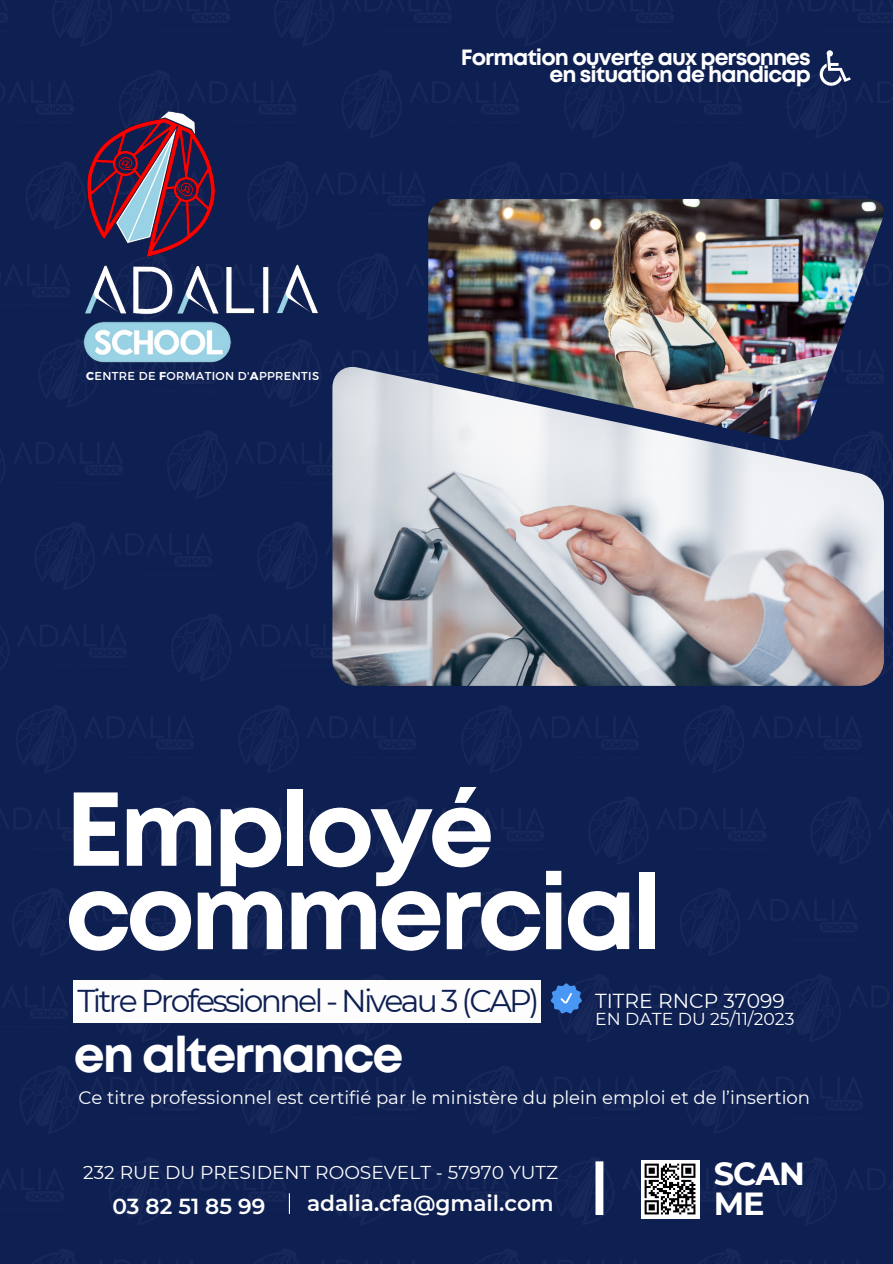
<style>
.page{position:relative;width:893px;height:1264px;background:#fff}
.page>*{position:absolute;margin:0;border:0;box-sizing:border-box;transform-origin:0 0}
.t1{font:700 104.7px/83.4px "Mont";letter-spacing:-.04em;color:#fff}
.t2{font:700 49.35px "Mont";letter-spacing:-.04em;color:#fff}
.t3{font:700 31.95px/30px "Montserrat";letter-spacing:-.03em;color:#fff}
.t4{font:31.5px "Montserrat";letter-spacing:-.085em;color:#0e1f52}
.t5{font:700 22.05px/16.8px "Mont";letter-spacing:-.04em;color:#fff;text-align:right}
.t6{font:600 21.75px "Montserrat";color:#fff}
.t7{font:20.25px "Montserrat";color:#fff}
.t8{font:18.6px "Montserrat";color:#fff}
.t9{font:18.15px "Montserrat";color:#fff}
.t10{font:17.25px "Montserrat";color:#fff}
.t11{font:11.55px "Montserrat";letter-spacing:.03em;color:#fff}
.s1{font-weight:700}
</style>
<div class="page">
<div style="left:0;top:0;width:892px;height:1263px;background:#0e1f52"></div>
<img style="left:86px;top:101px;width:131px;height:155px">
<img style="left:72px;top:256px;width:253px;height:58px">
<img style="left:77px;top:320px;width:156px;height:49px">
<svg style="left:289px;top:1193px;width:1px;height:20px"></svg>
<div style="left:595px;top:1161px;width:8px;height:53px;background:#fff"></div>
<svg style="left:819px;top:50px;width:31px;height:36px"></svg>
<img style="left:332px;top:367px;width:551px;height:318px">
<img style="left:428px;top:199px;width:455px;height:241px">
<div style="left:73px;top:980px;width:468px;height:42px;background:#fdfdfe"></div>
<svg style="left:550px;top:983px;width:32px;height:30px"></svg>
<div style="left:640px;top:1159px;width:59px;height:59px;background:#fff"></div>
<svg style="left:644px;top:1163px;width:51px;height:51px"></svg>
<h4 class="t11" style="left:86px;top:368px;width:234px"><span class="s1">C</span>ENTRE DE <span class="s1">F</span>ORMATION D'<span class="s1">A</span>PPRENTIS</h4>
<h2 class="t5" style="left:461px;top:50px;width:351px">Formation ouverte aux personnes en situation de handicap</h2>
<p class="t1" style="left:65px;top:795px;width:598px">Employé commercial</p>
<p class="t4" style="left:77px;top:981px;width:463px">Titre Professionnel - Niveau 3 (CAP)</p>
<p class="t2" style="left:74px;top:1036px;width:331px">en alternance</p>
<p class="t7" style="left:595px;top:988px;width:191px">TITRE RNCP 37099</p>
<p class="t10" style="left:595px;top:1008px;width:201px">EN DATE DU 25/11/2023</p>
<h5 class="t9" style="left:78px;top:1086px;width:733px">Ce titre professionnel est certifié par le ministère du plein emploi et de l’insertion</h5>
<p class="t8" style="left:83px;top:1160px;width:477px">232 RUE DU PRESIDENT ROOSEVELT - 57970 YUTZ</p>
<h1 class="t3" style="left:713px;top:1158px;width:93px">SCAN<br>ME</h1>
<p class="t6" style="left:112px;top:1192px;width:154px">03 82 51 85 99</p>
<p class="t6" style="left:307px;top:1189px;width:248px">adalia.cfa@gmail.com</p>
</div>
